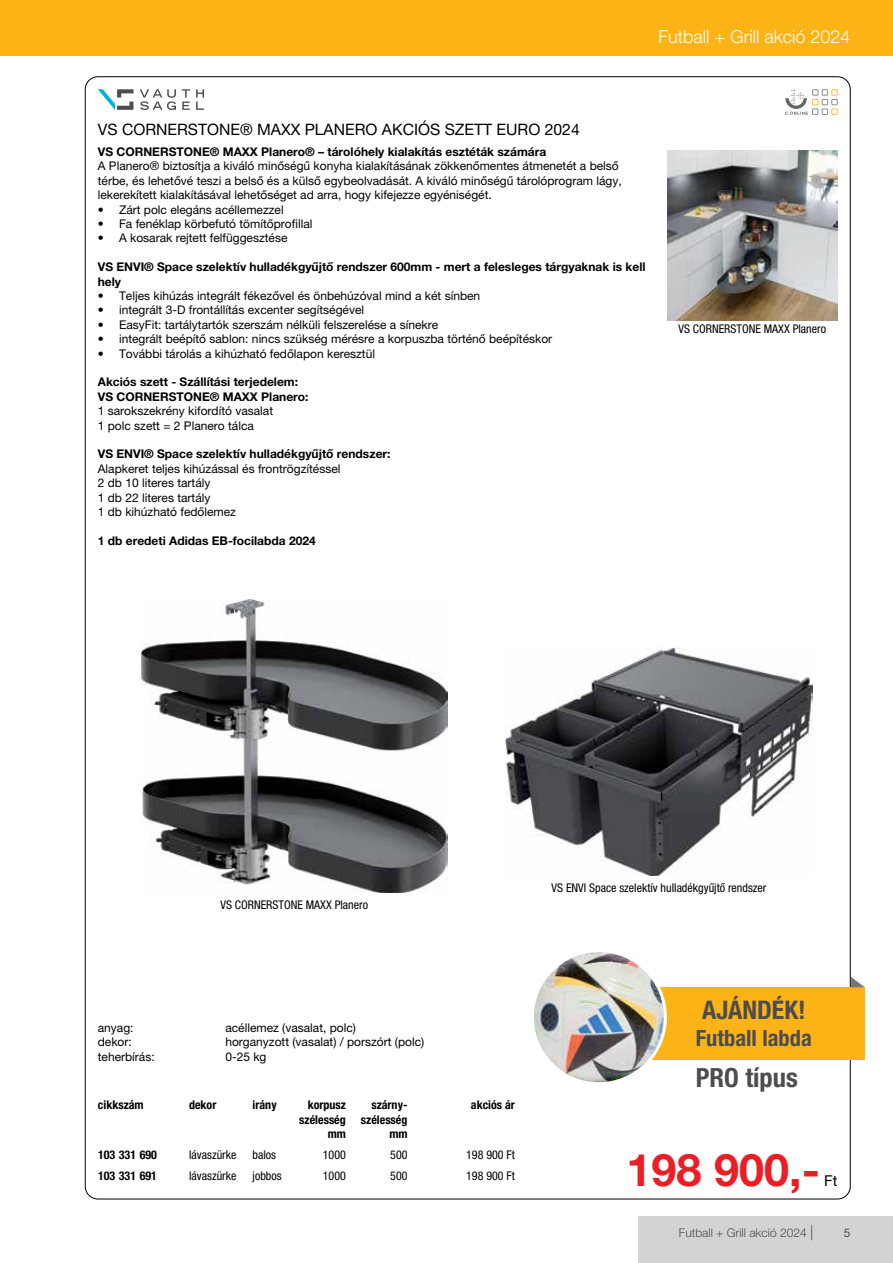
<style>
.page{position:relative;width:893px;height:1263px;background:#fff}
.page>*{position:absolute;margin:0;border:0;box-sizing:border-box;transform-origin:0 0}
.t1{font:700 45px "Helvetica Neue LT Pro";color:#ed1d24}
.t2{font:700 condensed 26.4px "Helvetica Neue LT Pro";color:#4d4d4f}
.t3{font:700 condensed 25.65px "Helvetica Neue LT Pro";color:#4d4d4f}
.t4{font:700 condensed 22.5px "Helvetica Neue LT Pro";color:#4d4d4f}
.t5{font:300 18px "Helvetica Neue LT Pro";color:#fff}
.t6{font:15.75px "Helvetica Neue LT Pro";color:#000}
.t7{font:15px "Helvetica Neue LT Pro";color:#000}
.t8{font:12px/14.4px "Helvetica Neue LT Pro";color:#000}
.t9{font:700 12px/14.4px "Helvetica Neue LT Pro";color:#000}
.t10{font:condensed 12px "Helvetica Neue LT Pro";color:#000}
.t11{font:700 condensed 12px/14.4px "Helvetica Neue LT Pro";color:#000;text-align:right}
.t12{font:300 12px "Helvetica Neue LT Pro";color:#4d4d4f}
.t13{font:12px "Helvetica Neue LT Pro";color:#4d4d4f}
.s1{font-size:15px}
</style>
<div class="page">
<div style="left:0;top:0;width:893px;height:55px;background:#fcb316"></div>
<div style="left:638px;top:1216px;width:255px;height:47px;background:#d1d3d4"></div>
<svg style="left:196px;top:89px;width:8px;height:21px"></svg>
<svg style="left:182px;top:89px;width:8px;height:21px"></svg>
<svg style="left:140px;top:89px;width:36px;height:21px"></svg>
<svg style="left:98px;top:89px;width:35px;height:21px"></svg>
<svg style="left:785px;top:89px;width:53px;height:26px"></svg>
<img style="left:667px;top:150px;width:170px;height:170px">
<img style="left:141px;top:600px;width:306px;height:293px">
<img style="left:506px;top:647px;width:306px;height:229px">
<div style="left:639px;top:987px;width:226px;height:72px;background:#fcb316"></div>
<svg style="left:851px;top:977px;width:14px;height:10px"></svg>
<img style="left:532px;top:951px;width:133px;height:133px;border-radius:66px">
<div style="left:531px;top:949px;width:136px;height:136px;border:3px solid #fff;border-radius:50%"></div>
<h3 class="t5" style="left:659px;top:25px;width:193px">Futball + Grill akció 2024</h3>
<h3 class="t6" style="left:98px;top:120px;width:483px">VS CORNERSTONE® MAXX PLANERO AKCIÓS SZETT EURO 2024</h3>
<p class="t9" style="left:98px;top:144px;width:450px">VS CORNERSTONE® MAXX Planero® – tárolóhely kialakítás esztéták számára</p>
<p class="t8" style="left:98px;top:159px;width:525px">A Planero® biztosítja a kiváló minőségű konyha kialakításának zökkenőmentes átmenetét a belső térbe, és lehetővé teszi a belső és a külső egybeolvadását. A kiváló minőségű tárolóprogram lágy, lekerekített kialakításával lehetőséget ad arra, hogy kifejezze egyéniségét.</p>
<p class="t8" style="left:98px;top:202px;width:187px">• Zárt polc elegáns acéllemezzel</p>
<p class="t8" style="left:98px;top:216px;width:216px">• Fa fenéklap körbefutó tömítőprofillal</p>
<p class="t8" style="left:98px;top:231px;width:191px">• A kosarak rejtett felfüggesztése</p>
<p class="t9" style="left:98px;top:259px;width:549px">VS ENVI® Space szelektív hulladékgyűjtő rendszer 600mm - mert a felesleges tárgyaknak is kell hely</p>
<p class="t8" style="left:98px;top:288px;width:384px">• Teljes kihúzás integrált fékezővel és önbehúzóval mind a két sínben</p>
<p class="t8" style="left:98px;top:303px;width:268px">• integrált 3-D frontállítás excenter segítségével</p>
<p class="t8" style="left:98px;top:317px;width:342px">• EasyFit: tartálytartók szerszám nélküli felszerelése a sínekre</p>
<p class="t8" style="left:98px;top:331px;width:456px">• integrált beépítő sablon: nincs szükség mérésre a korpuszba történő beépítéskor</p>
<p class="t8" style="left:98px;top:346px;width:279px">• További tárolás a kihúzható fedőlapon keresztül</p>
<p class="t9" style="left:98px;top:375px;width:212px">Akciós szett - Szállítási terjedelem:<br>VS CORNERSTONE® MAXX Planero:</p>
<p class="t8" style="left:98px;top:403px;width:177px">1 sarokszekrény kifordító vasalat<br>1 polc szett = 2 Planero tálca</p>
<p class="t9" style="left:98px;top:447px;width:294px">VS ENVI® Space szelektív hulladékgyűjtő rendszer:</p>
<p class="t8" style="left:98px;top:461px;width:244px">Alapkeret teljes kihúzással és frontrögzítéssel<br>2 db 10 literes tartály<br>1 db 22 literes tartály<br>1 db kihúzható fedőlemez</p>
<p class="t9" style="left:98px;top:533px;width:219px">1 db eredeti Adidas EB-focilabda 2024</p>
<p class="t10" style="left:678px;top:322px;width:149px">VS CORNERSTONE MAXX Planero</p>
<p class="t10" style="left:220px;top:898px;width:149px">VS CORNERSTONE MAXX Planero</p>
<p class="t8" style="left:98px;top:1020px;width:37px">anyag:</p>
<p class="t8" style="left:225px;top:1020px;width:132px">acéllemez (vasalat, polc)</p>
<p class="t8" style="left:98px;top:1035px;width:36px">dekor:</p>
<p class="t8" style="left:225px;top:1035px;width:200px">horganyzott (vasalat) / porszórt (polc)</p>
<p class="t8" style="left:98px;top:1049px;width:58px">teherbírás:</p>
<p class="t8" style="left:225px;top:1049px;width:43px">0-25 kg</p>
<p class="t11" style="left:98px;top:1098px;width:47px">cikkszám</p>
<p class="t11" style="left:189px;top:1098px;width:29px">dekor</p>
<p class="t11" style="left:253px;top:1098px;width:26px">irány</p>
<p class="t11" style="left:299px;top:1098px;width:48px">korpusz szélesség mm</p>
<p class="t11" style="left:361px;top:1098px;width:48px">szárny&shy;szélesség mm</p>
<p class="t11" style="left:471px;top:1098px;width:45px">akciós ár</p>
<p class="t11" style="left:98px;top:1147px;width:61px">103 331 690</p>
<p class="t10" style="left:189px;top:1147px;width:49px">lávaszürke</p>
<p class="t10" style="left:253px;top:1147px;width:25px">balos</p>
<p class="t10" style="left:323px;top:1147px;width:25px">1000</p>
<p class="t10" style="left:390px;top:1147px;width:19px">500</p>
<p class="t10" style="left:466px;top:1147px;width:50px">198 900 Ft</p>
<p class="t11" style="left:98px;top:1168px;width:61px">103 331 691</p>
<p class="t10" style="left:189px;top:1168px;width:49px">lávaszürke</p>
<p class="t10" style="left:253px;top:1168px;width:31px">jobbos</p>
<p class="t10" style="left:323px;top:1168px;width:25px">1000</p>
<p class="t10" style="left:390px;top:1168px;width:19px">500</p>
<p class="t10" style="left:466px;top:1168px;width:50px">198 900 Ft</p>
<p class="t10" style="left:552px;top:881px;width:216px">VS ENVI Space szelektív hulladékgyűjtő rendszer</p>
<h3 class="t3" style="left:702px;top:994px;width:105px">AJÁNDÉK!</h3>
<h3 class="t4" style="left:696px;top:1025px;width:118px">Futball labda</h3>
<h2 class="t2" style="left:696px;top:1062px;width:103px">PRO típus</h2>
<h1 class="t1" style="left:626px;top:1142px;width:195px">198 900,-</h1>
<p class="t7" style="left:824px;top:1172px;width:15px">Ft</p>
<p class="t12" style="left:679px;top:1226px;width:136px">Futball + Grill akció 2024 <span class="s1">|</span></p>
<p class="t13" style="left:844px;top:1226px;width:8px">5</p>
</div>
